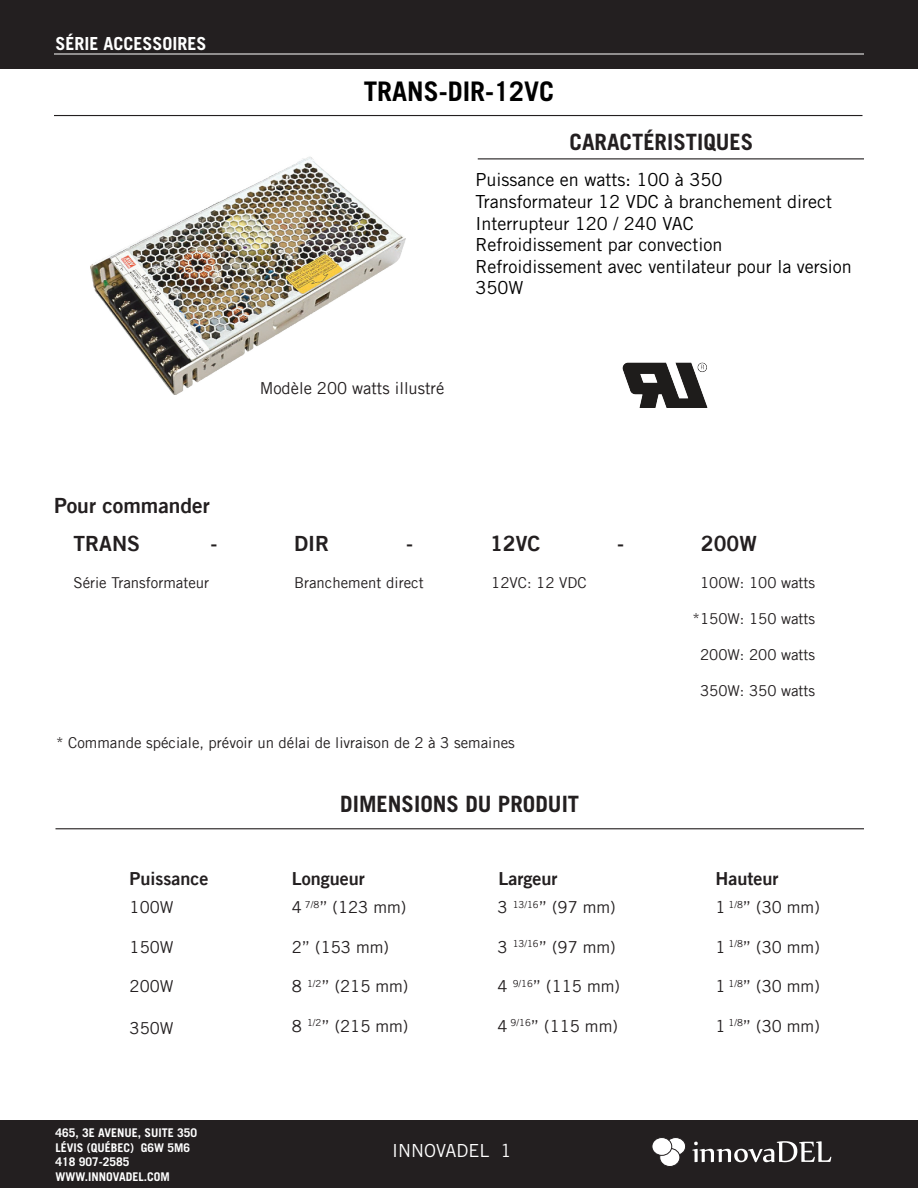
<style>
.page{position:relative;width:918px;height:1188px;background:#fff}
.page>*{position:absolute;margin:0;border:0;box-sizing:border-box;transform-origin:0 0}
.t1{font:700 27px "Trade Gothic LT Std";color:#000}
.t2{font:700 22.5px "Trade Gothic LT Std";color:#231f20}
.t3{font:21px/38.2px "Trade Gothic LT Bold Two";color:#231f20}
.t4{font:18px/21.6px "Trade Gothic LT Std";color:#000}
.t5{font:18px "Trade Gothic LT Bold Two";color:#231f20}
.t6{font:700 18px "Trade Gothic LT Std";color:#fff}
.t7{font:18px "Trade Gothic LT Std";color:#fff}
.t8{font:16.5px "Trade Gothic LT";color:#231f20}
.t9{font:15px "Trade Gothic LT";color:#231f20}
.t10{font:700 12px/14.4px "Trade Gothic LT Std";color:#fff}
.s1{color:#fff}
</style>
<div class="page">
<img style="left:622px;top:362px;width:86px;height:46px">
<div style="left:0;top:0;width:918px;height:69px;background:#231f20"></div>
<hr style="left:54px;top:54px;width:810px;height:1px;background:#fff">
<div style="left:0;top:1120px;width:918px;height:68px;background:#231f20"></div>
<svg style="left:666px;top:1138px;width:20px;height:17px"></svg>
<div style="left:666px;top:1137px;width:20px;height:18px;border:1px solid #231f20;border-radius:50%"></div>
<svg style="left:692px;top:1141px;width:139px;height:21px"></svg>
<div style="left:660px;top:1148px;width:20px;height:19px;background:#fff;border-radius:50%"></div>
<div style="left:660px;top:1148px;width:20px;height:19px;border:1px solid #231f20;border-radius:50%"></div>
<div style="left:652px;top:1138px;width:20px;height:17px;background:#fff;border-radius:50%"></div>
<div style="left:652px;top:1137px;width:20px;height:18px;border:1px solid #231f20;border-radius:50%"></div>
<hr style="left:54px;top:115px;width:808px;height:1px;background:#231f20">
<hr style="left:56px;top:828px;width:808px;height:1px;background:#231f20">
<hr style="left:478px;top:158px;width:386px;height:1px;background:#231f20">
<img style="left:90px;top:156px;width:316px;height:239px">
<p class="t6" style="left:56px;top:33px;width:153px">SÉRIE ACCESSOIRES</p>
<h1 class="t1" style="left:364px;top:75px;width:192px">TRANS-DIR-12VC</h1>
<h2 class="t2" style="left:570px;top:128px;width:185px">CARACTÉRISTIQUES</h2>
<p class="t4" style="left:476px;top:169px;width:378px">Puissance en watts: 100 à 350<br>Transformateur 12 VDC à branchement direct<br>Interrupteur 120 / 240 VAC<br>Refroidissement par convection<br>Refroidissement avec ventilateur pour la version<br>350W</p>
<p class="t8" style="left:260px;top:378px;width:186px">Modèle 200 watts illustré</p>
<p class="t3" style="left:74px;top:486px;width:138px;text-indent:-20px">Pour commander<br>TRANS</p>
<p class="t3" style="left:210px;top:525px;width:8px">-</p>
<p class="t3" style="left:294px;top:525px;width:37px">DIR</p>
<p class="t3" style="left:406px;top:525px;width:8px">-</p>
<p class="t3" style="left:490px;top:525px;width:52px">12VC</p>
<p class="t3" style="left:617px;top:525px;width:8px">-</p>
<p class="t3" style="left:701px;top:525px;width:57px">200W</p>
<p class="t9" style="left:491px;top:573px;width:97px">12VC: 12 VDC</p>
<p class="t9" style="left:693px;top:573px;width:124px"><span class="s1">*</span>100W: 100 watts</p>
<p class="t9" style="left:693px;top:609px;width:124px">*150W: 150 watts</p>
<p class="t9" style="left:693px;top:645px;width:124px"><span class="s1">*</span>200W: 200 watts</p>
<p class="t9" style="left:693px;top:681px;width:124px"><span class="s1">*</span>350W: 350 watts</p>
<p class="t9" style="left:74px;top:573px;width:137px">Série Transformateur</p>
<p class="t9" style="left:294px;top:573px;width:131px">Branchement direct</p>
<p class="t9" style="left:56px;top:734px;width:460px">* Commande spéciale, prévoir un délai de livraison de 2 à 3 semaines</p>
<h2 class="t2" style="left:340px;top:790px;width:240px">DIMENSIONS DU PRODUIT</h2>
<p class="t5" style="left:130px;top:867px;width:81px">Puissance</p>
<p class="t5" style="left:292px;top:867px;width:75px">Longueur</p>
<p class="t5" style="left:499px;top:867px;width:61px">Largeur</p>
<p class="t5" style="left:715px;top:867px;width:64px">Hauteur</p>
<p class="t8" style="left:292px;top:897px;width:116px">4 <sup>7/8</sup>” (123 mm)</p>
<p class="t8" style="left:292px;top:937px;width:99px">2” (153 mm)</p>
<p class="t8" style="left:292px;top:977px;width:118px">8 <sup>1/2</sup>” (215 mm)</p>
<p class="t8" style="left:292px;top:1016px;width:118px">8 <sup>1/2</sup>” (215 mm)</p>
<p class="t8" style="left:498px;top:897px;width:120px">3 <sup>13/16</sup>” (97 mm)</p>
<p class="t8" style="left:498px;top:937px;width:120px">3 <sup>13/16</sup>” (97 mm)</p>
<p class="t8" style="left:498px;top:977px;width:124px">4 <sup>9/16</sup>” (115 mm)</p>
<p class="t8" style="left:498px;top:1016px;width:122px">4 <sup>9/16</sup>” (115 mm)</p>
<p class="t8" style="left:716px;top:897px;width:106px">1 <sup>1/8</sup>” (30 mm)</p>
<p class="t8" style="left:716px;top:937px;width:106px">1 <sup>1/8</sup>” (30 mm)</p>
<p class="t8" style="left:716px;top:977px;width:106px">1 <sup>1/8</sup>” (30 mm)</p>
<p class="t8" style="left:716px;top:1016px;width:106px">1 <sup>1/8</sup>” (30 mm)</p>
<p class="t8" style="left:130px;top:897px;width:45px">100W</p>
<p class="t8" style="left:130px;top:937px;width:45px">150W</p>
<p class="t8" style="left:130px;top:977px;width:45px">200W</p>
<p class="t8" style="left:130px;top:1018px;width:45px">350W</p>
<p class="t10" style="left:56px;top:1126px;width:143px">465, 3E AVENUE, SUITE 350<br>LÉVIS (QUÉBEC) G6W 5M6<br>418 907-2585<br>WWW.INNOVADEL.COM</p>
<p class="t7" style="left:392px;top:1139px;width:121px">INNOVADEL 1</p>
</div>
